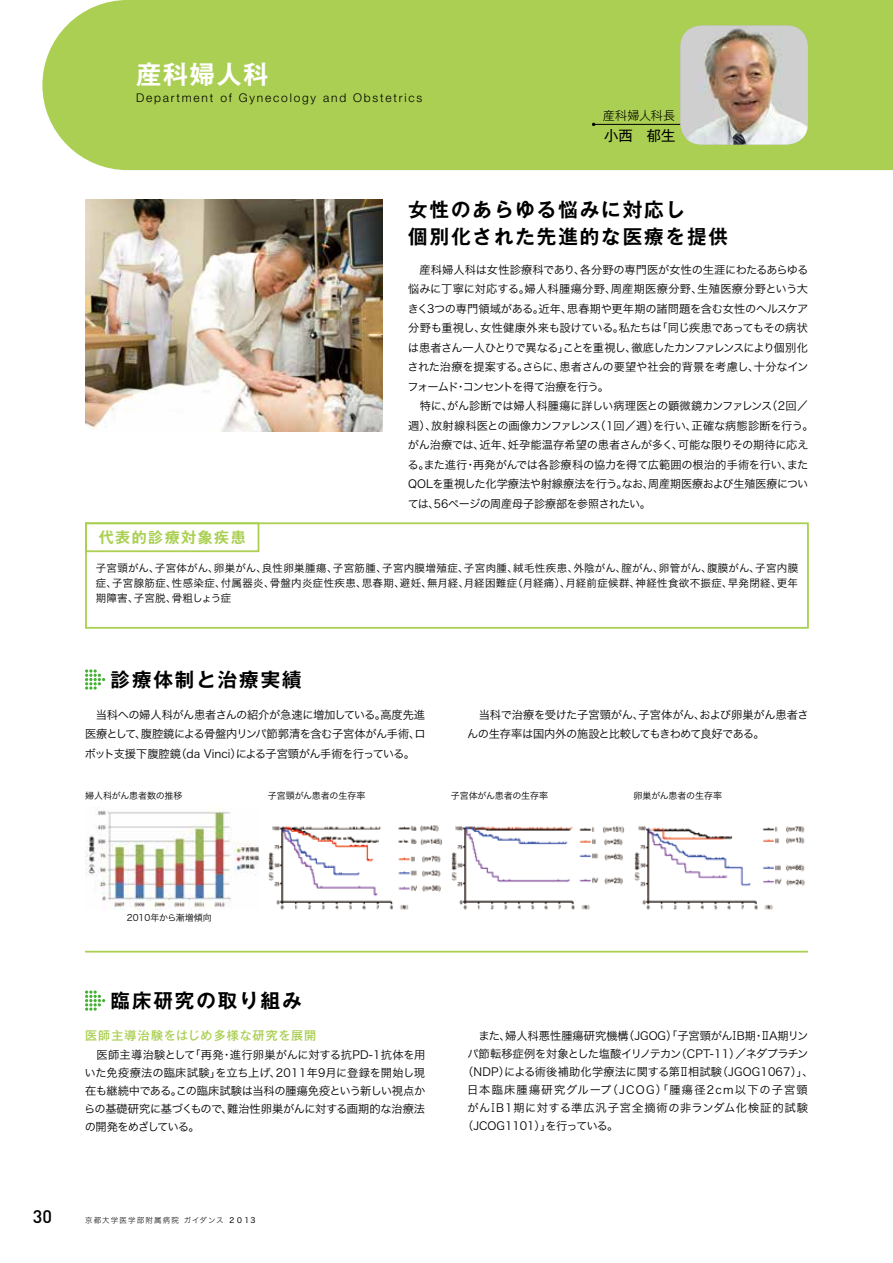
<style>
.page{position:relative;width:893px;height:1263px;background:#fff}
.page>*{position:absolute;margin:0;border:0;box-sizing:border-box;transform-origin:0 0}
.t1{font:700 25.5px "Gothic MB101 Pr 5 De";letter-spacing:.05em;color:#fff}
.t2{font:700 19.5px/27px "Gothic MB101 Pr 5 De";letter-spacing:.1em;color:#000}
.t3{font:500 18px "Adi Haus";color:#000}
.t4{font:700 15px "Gothic MB101 Pr 5 De";letter-spacing:.1em;color:#aacf52}
.t5{font:14.25px "Gothic MB101 Pr 5";color:#000}
.t6{font:300 12px "Helvetica Neue LT Std";letter-spacing:.15em;color:#000}
.t7{font:500 12px "Gothic MB101 Pr 5";letter-spacing:.09em;color:#aacf52}
.t8{font:300 12px "Gothic MB101 Pr 5";letter-spacing:.025em;color:#000}
.t9{font:11.25px/19.5px "Hira Kaku Std W3";letter-spacing:-.02em;color:#000}
.t10{font:11.25px "Hira Kaku Std W3";color:#000}
.t11{font:11.25px "Hira Kaku Std W3";letter-spacing:.015em;color:#000}
.t12{font:11.25px "Hira Kaku Std W3";letter-spacing:-.04em;color:#000}
.t13{font:11.25px "Hira Kaku Std W3";letter-spacing:.11em;color:#000}
.t14{font:11.25px "Hira Kaku Std W3";letter-spacing:.08em;color:#000}
.t15{font:10.5px/15px "Hira Kaku Std W3";letter-spacing:.03em;color:#000;text-align:justify}
.t16{font:9px "Hira Kaku Std W3";color:#000}
.t17{font:9px "Hira Kaku Std W3";letter-spacing:-.025em;color:#000}
.t18{font:7.5px "Hira Kaku Std W2";letter-spacing:.15em;color:#000}
.s1{font-family:"Hira Kaku Std W4"}
.s2{font-family:"Gothic MB101 Pr 5";font-weight:300}
</style>
<div class="page">
<div style="left:42px;top:0;width:851px;height:170px;background:#aacf52"></div>
<div style="left:85px;top:522px;width:724px;height:107px;border:2px solid #aacf52"></div>
<div style="left:85px;top:522px;width:174px;height:30px;border:2px solid #aacf52"></div>
<hr style="left:85px;top:951px;width:723px;height:1px;background:#aacf52">
<hr style="left:593px;top:124px;width:89px;height:1px;background:#000">
<img style="left:85px;top:200px;width:298px;height:232px">
<svg style="left:85px;top:669px;width:20px;height:21px"></svg>
<svg style="left:85px;top:990px;width:20px;height:21px"></svg>
<img style="left:680px;top:26px;width:128px;height:119px">
<img style="left:85px;top:808px;width:174px;height:101px">
<img style="left:268px;top:825px;width:174px;height:85px">
<img style="left:451px;top:826px;width:174px;height:84px">
<img style="left:634px;top:826px;width:171px;height:84px">
<h1 class="t1" style="left:136px;top:53px;width:134px">産科婦人科</h1>
<p class="t6" style="left:136px;top:91px;width:288px">Department of Gynecology and Obstetrics</p>
<p class="t8" style="left:603px;top:106px;width:74px">産科婦人科長</p>
<p class="t5" style="left:604px;top:124px;width:73px">小西　郁生</p>
<h2 class="t2" style="left:408px;top:195px;width:321px">女性のあらゆる悩みに対応し<br>個別化された先進的な医療を提供</h2>
<h3 class="t4" style="left:99px;top:525px;width:148px">代表的診療対象疾患</h3>
<p class="t9" style="left:407px;top:259px;width:408px">　産科婦人科は女性診療科であり、各分野の専門医が女性の生涯にわたるあらゆる悩みに丁寧に対応する。婦人科腫瘍分野、周産期医療分野、生殖医療分野という大きく3つの専門領域がある。近年、思春期や更年期の諸問題を含む女性のヘルスケア分野も重視し、女性健康外来も設けている。私たちは「同じ疾患であってもその病状は患者さん一人ひとりで異なる」ことを重視し、徹底したカンファレンスにより個別化された治療を提案する。さらに、患者さんの要望や社会的背景を考慮し、十分なインフォームド・コンセントを得て治療を行う。<br>　特に、がん診断では婦人科腫瘍に詳しい病理医との顕微鏡カンファレンス（2回／週）、放射線科医との画像カンファレンス（1回／週）を行い、正確な病態診断を行う。がん治療では、近年、妊孕能温存希望の患者さんが多く、可能な限りその期待に応える。また進行・再発がんでは各診療科の協力を得て広範囲の根治的手術を行い、またQOLを重視した化学療法や射線療法を行う。なお、周産期医療および生殖医療については、56ページの周産母子診療部を参照されたい。</p>
<p class="t15" style="left:96px;top:560px;width:704px">子宮頸がん、子宮体がん、卵巣がん、良性卵巣腫瘍、子宮筋腫、子宮内膜増殖症、子宮肉腫、絨毛性疾患、外陰がん、腟がん、卵管がん、腹膜がん、子宮内膜症、子宮腺筋症、性感染症、付属器炎、骨盤内炎症性疾患、思春期、避妊、無月経、月経困難症（月経痛）、月経前症候群、神経性食欲不振症、早発閉経、更年期障害、子宮脱、骨粗しょう症</p>
<h2 class="t2" style="left:111px;top:664px;width:193px">診療体制と治療実績</h2>
<p class="t9" style="left:85px;top:704px;width:342px;text-align:justify">　当科への婦人科がん患者さんの紹介が急速に増加している。高度先進医療として、腹腔鏡による骨盤内リンパ節郭清を含む子宮体がん手術、ロボット支援下腹腔鏡（da Vinci）による子宮頸がん手術を行っている。</p>
<p class="t9" style="left:467px;top:704px;width:343px">　当科で治療を受けた子宮頸がん、子宮体がん、および卵巣がん患者さんの生存率は国内外の施設と比較してもきわめて良好である。</p>
<p class="t16" style="left:85px;top:789px;width:99px">婦人科がん患者数の推移</p>
<p class="t16" style="left:268px;top:789px;width:99px">子宮頸がん患者の生存率</p>
<p class="t16" style="left:451px;top:789px;width:99px">子宮体がん患者の生存率</p>
<p class="t17" style="left:634px;top:789px;width:90px">卵巣がん患者の生存率</p>
<p class="t16" style="left:127px;top:910px;width:86px">2010年から漸増傾向</p>
<h2 class="t2" style="left:111px;top:985px;width:193px">臨床研究の取り組み</h2>
<p class="t7" style="left:85px;top:1026px;width:233px">医師主導治験をはじめ多様な研究を展開</p>
<p class="t9" style="left:84px;top:1046px;width:343px;line-height:18px;text-align:justify">　医師主導治験として「再発・進行卵巣がんに対する抗PD-1抗体を用いた免疫療法の臨床試験」を立ち上げ、2011年9月に登録を開始し現在も継続中である。この臨床試験は当科の腫瘍免疫という新しい視点からの基礎研究に基づくもので、難治性卵巣がんに対する画期的な治療法の開発をめざしている。</p>
<h3 class="t3" style="left:33px;top:1205px;width:21px">30</h3>
<p class="t18" style="left:85px;top:1214px;width:172px">京都大学医学部附属病院 ガイダンス <span class="s1">２０１3</span></p>
<p class="t10" style="left:468px;top:1027px;width:342px">　また、婦人科悪性腫瘍研究機構（JGOG）「子宮頸がん<span class="s2">Ⅰ</span>B期・<span class="s2">Ⅱ</span>A期リン</p>
<p class="t12" style="left:467px;top:1045px;width:343px">パ節転移症例を対象とした塩酸イリノテカン（CPT-11）／ネダプラチン</p>
<p class="t11" style="left:462px;top:1063px;width:353px">（NDP）による術後補助化学療法に関する第<span class="s2">Ⅱ</span>相試験（JGOG1067）」、</p>
<p class="t13" style="left:467px;top:1081px;width:342px">日本臨床腫瘍研究グループ（JCOG）「腫瘍径2cm以下の子宮頸</p>
<p class="t14" style="left:467px;top:1099px;width:342px">がん<span class="s2">Ⅰ</span>B1期に対する準広汎子宮全摘術の非ランダム化検証的試験</p>
<p class="t10" style="left:462px;top:1117px;width:158px">（JCOG1101）」を行っている。</p>
</div>
